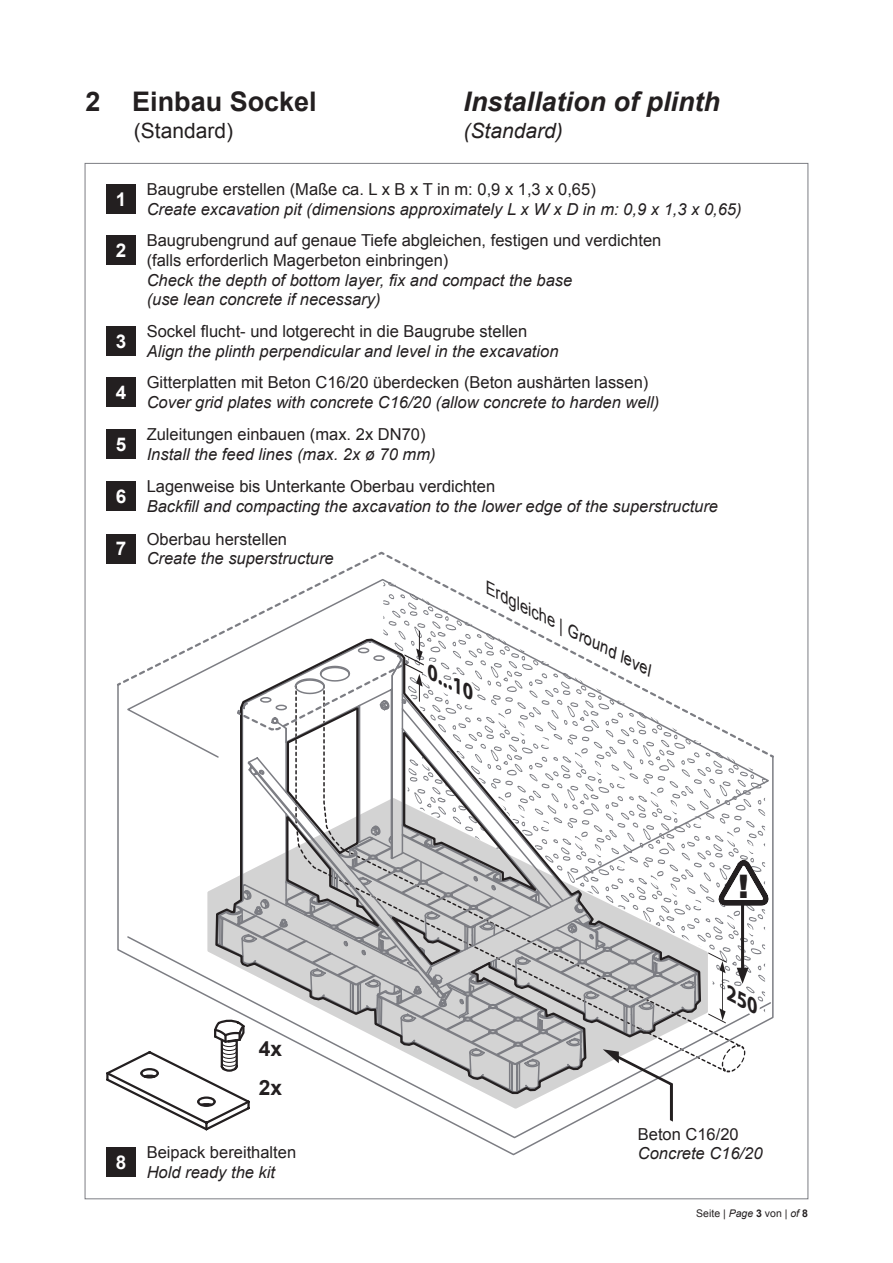
<style>
.page{position:relative;width:893px;height:1263px;background:#fff}
.page>*{position:absolute;margin:0;border:0;box-sizing:border-box;transform-origin:0 0}
.t1{font:900 32.4px "Arial";color:#231f20}
.t2{font:italic 700 27px "Arial";color:#231f20}
.t3{font:700 27px "Arial";color:#231f20}
.t4{font:21px "Arial";color:#231f20}
.t5{font:italic 21px "Arial";color:#231f20}
.t6{font:italic 700 21px "Myriad Pro";color:#231f20}
.t7{font:700 21px "Arial";color:#231f20}
.t8{font:700 18.9px "Arial";color:#fff}
.t9{font:italic 16.5px/19.8px "Arial";color:#231f20}
.t10{font:16.5px/19.8px "Arial";color:#231f20}
.t11{font:italic 16.5px "Arial";color:#231f20}
.t12{font:10.5px "Arial";color:#231f20}
.s1{font-style:normal}
.s2{font-style:italic}
.s3{font-style:inherit}
.s4{font-weight:700}
</style>
<div class="page">
<div style="left:106px;top:184px;width:30px;height:30px;background:#231f20"></div>
<div style="left:106px;top:235px;width:30px;height:30px;background:#231f20"></div>
<div style="left:106px;top:326px;width:30px;height:30px;background:#231f20"></div>
<div style="left:106px;top:377px;width:30px;height:30px;background:#231f20"></div>
<div style="left:106px;top:429px;width:30px;height:30px;background:#231f20"></div>
<div style="left:106px;top:481px;width:30px;height:30px;background:#231f20"></div>
<div style="left:106px;top:534px;width:30px;height:29px;background:#231f20"></div>
<div style="left:106px;top:1147px;width:30px;height:30px;background:#231f20"></div>
<svg style="left:106px;top:553px;width:665px;height:579px"></svg>
<p class="t3" style="left:85px;top:83px;width:17px">2</p>
<p class="t3" style="left:132px;top:83px;width:186px">Einbau Sockel</p>
<p class="t2" style="left:463px;top:83px;width:258px">Installation of plinth</p>
<p class="t4" style="left:134px;top:117px;width:101px">(Standard)</p>
<p class="t5" style="left:463px;top:117px;width:101px">(Standard)</p>
<p class="t8" style="left:116px;top:186px;width:12px">1</p>
<p class="t9" style="left:147px;top:179px;width:596px"><span class="s1">Baugrube erstellen (Maße ca. L x B x T in m: 0,9 x 1,3 x 0,65)<br></span>Create excavation pit (dimensions approximately L x W x D in m: 0,9 x 1,3 x 0,65)</p>
<p class="t8" style="left:116px;top:237px;width:12px">2</p>
<p class="t10" style="left:147px;top:230px;width:516px">Baugrubengrund auf genaue Tiefe abgleichen, festigen und verdichten</p>
<p class="t9" style="left:147px;top:250px;width:427px"><span class="s1">(falls erforderlich Magerbeton einbringen)<br></span>Check the depth of bottom layer, fix and compact the base</p>
<p class="t9" style="left:147px;top:290px;width:235px">(use lean concrete if necessary)</p>
<p class="t8" style="left:116px;top:329px;width:12px">3</p>
<p class="t9" style="left:147px;top:322px;width:413px"><span class="s1">Sockel flucht- und lotgerecht in die Baugrube stellen<br></span>Align the plinth perpendicular and level in the excavation</p>
<p class="t8" style="left:116px;top:380px;width:12px">4</p>
<p class="t9" style="left:147px;top:373px;width:514px"><span class="s1">Gitterplatten mit Beton C16/20 überdecken (Beton aushärten lassen)<br></span>Cover grid plates with concrete C16/20 (allow concrete to harden well)</p>
<p class="t8" style="left:116px;top:432px;width:12px">5</p>
<p class="t10" style="left:147px;top:425px;width:280px">Zuleitungen einbauen (max. 2x DN70)</p>
<p class="t9" style="left:147px;top:445px;width:290px">Install the feed lines (max. 2x ø 70 mm)</p>
<p class="t8" style="left:116px;top:484px;width:12px">6</p>
<p class="t9" style="left:147px;top:477px;width:573px"><span class="s1">Lagenweise bis Unterkante Oberbau verdichten<br></span>Backfill and compacting the axcavation to the lower edge of the superstructure</p>
<p class="t8" style="left:116px;top:536px;width:12px">7</p>
<p class="t9" style="left:147px;top:529px;width:189px"><span class="s1">Oberbau herstellen<br></span>Create the superstructure</p>
<p class="t7" style="left:259px;top:1034px;width:25px">4x</p>
<p class="t7" style="left:259px;top:1074px;width:25px">2x</p>
<p class="t8" style="left:116px;top:1150px;width:12px">8</p>
<p class="t10" style="left:147px;top:1142px;width:151px">Beipack bereithalten<br><span class="s2">Hold ready the kit</span></p>
<p class="t6" style="left:437px;top:659px;width:53px;rotate:27deg">0...10</p>
<p class="t11" style="left:493px;top:578px;width:186px;rotate:27deg">Erdgleiche | <span class="s3">Ground level</span></p>
<p class="t1" style="left:738px;top:863px;width:12px">!</p>
<p class="t10" style="left:638px;top:1124px;width:102px">Beton C16/20</p>
<p class="t9" style="left:638px;top:1144px;width:126px">Concrete C16/20</p>
<p class="t12" style="left:696px;top:1206px;width:113px">Seite | <span class="s2">Page</span> <span class="s4">3</span> von | <span class="s2">of</span> <span class="s4">8</span></p>
</div>
